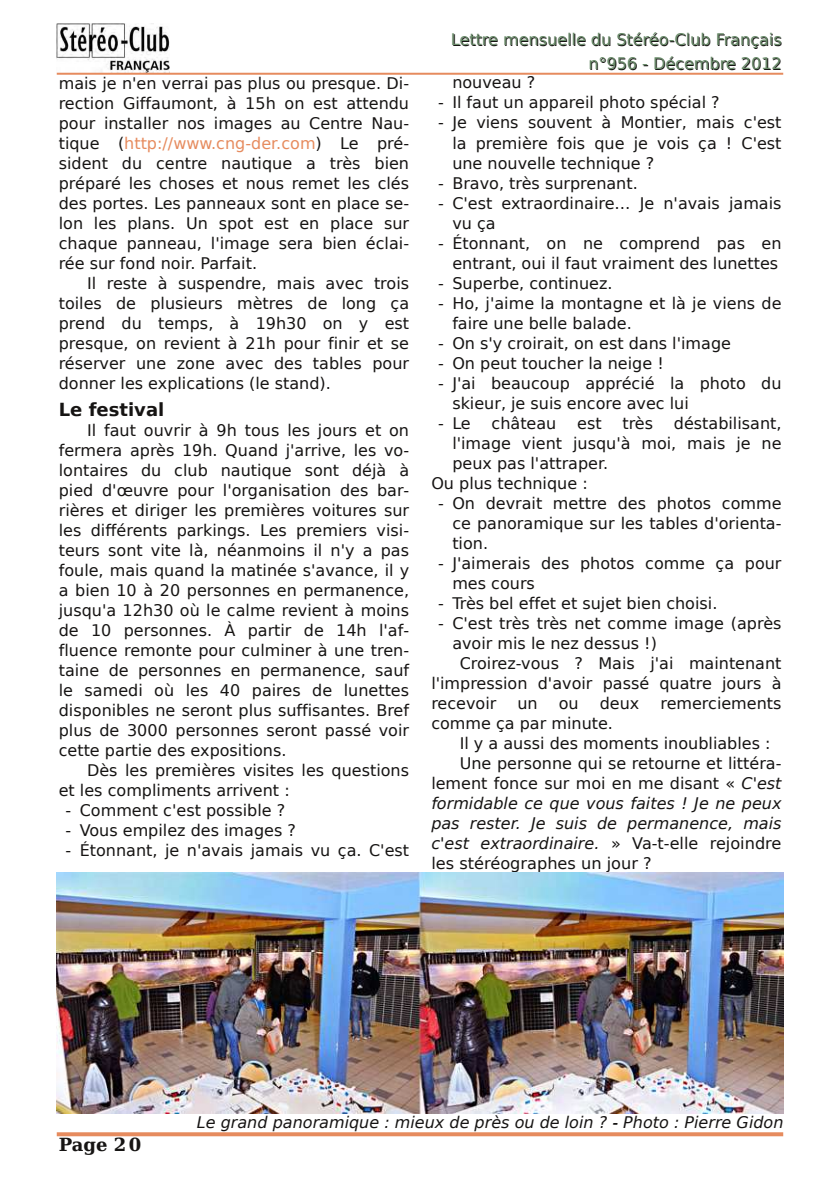
<style>
.page{position:relative;width:840px;height:1191px;background:#fff}
.page>*{position:absolute;margin:0;border:0;box-sizing:border-box;transform-origin:0 0}
.t1{font:700 18px "Bitstream Vera Sans";color:#161413}
.t2{font:700 18px "Bitstream Vera Serif";color:#161413}
.t3{font:16px/20px "Bitstream Vera Sans";color:#161413;text-align:justify}
.t4{font:italic 16px "Bitstream Vera Sans";color:#161413}
.s1{color:#e68b5e}
.s2{color:#698b69}
.s3{font-style:italic}
.s4{font-style:normal}
</style>
<div class="page">
<img style="left:56px;top:24px;width:113px;height:48px">
<hr style="left:57px;top:73px;width:725px;height:2px;background:#e68b5e">
<svg style="left:57px;top:1132px;width:725px;height:4px;background:#e79369"></svg>
<img style="left:57px;top:873px;width:725px;height:240px">
<p class="t3" style="left:59px;top:74px;width:352px">mais je n'en verrai pas plus ou presque. Di&shy;rection Giffaumont, à 15h on est attendu pour installer nos images au Centre Nau&shy;tique (<span class="s1">http://www.cng-der.com</span>) Le pré&shy;sident du centre nautique a très bien préparé les choses et nous remet les clés des portes. Les panneaux sont en place se&shy;lon les plans. Un spot est en place sur chaque panneau, l'image sera bien éclai&shy;rée sur fond noir. Parfait.</p>
<p class="t3" style="left:59px;top:274px;width:352px;text-indent:28px">Il reste à suspendre, mais avec trois toiles de plusieurs mètres de long ça prend du temps, à 19h30 on y est presque, on revient à 21h pour finir et se réserver une zone avec des tables pour donner les explications (le stand).</p>
<p class="t1" style="left:59px;top:402px;width:107px">Le festival</p>
<p class="t3" style="left:59px;top:421px;width:352px;text-indent:28px">Il faut ouvrir à 9h tous les jours et on fermera après 19h. Quand j'arrive, les vo&shy;lontaires du club nautique sont déjà à pied d'œuvre pour l'organisation des bar&shy;rières et diriger les premières voitures sur les différents parkings. Les premiers visi&shy;teurs sont vite là, néanmoins il n'y a pas foule, mais quand la matinée s'avance, il y a bien 10 à 20 personnes en permanence, jusqu'a 12h30 où le calme revient à moins de 10 personnes. À partir de 14h l'af&shy;fluence remonte pour culminer à une tren&shy;taine de personnes en permanence, sauf le samedi où les 40 paires de lunettes disponibles ne seront plus suffisantes. Bref plus de 3000 personnes seront passé voir cette partie des expositions.</p>
<p class="t3" style="left:59px;top:761px;width:351px;text-indent:28px">Dès les premières visites les questions et les compliments arrivent :</p>
<p class="t3" style="left:65px;top:801px;width:221px">- Comment c'est possible ?</p>
<p class="t3" style="left:65px;top:821px;width:232px">- Vous empilez des images ?</p>
<p class="t3" style="left:65px;top:841px;width:345px">- Étonnant, je n'avais jamais vu ça. C'est</p>
<p class="t3" style="left:451px;top:29px;width:332px;line-height:24px;text-align:right">Lettre mensue<span class="s2">ll</span>e du Stéréo-C<span class="s2">l</span>ub França<span class="s2">i</span>s n°956 - Décembre 2012</p>
<p class="t3" style="left:452px;top:74px;width:84px">nouveau ?</p>
<p class="t3" style="left:438px;top:94px;width:283px">- Il faut un appareil photo spécial ?</p>
<p class="t3" style="left:452px;top:114px;width:330px;text-indent:-14px">- Je viens souvent à Montier, mais c'est la première fois que je vois ça ! C'est une nouvelle technique ?</p>
<p class="t3" style="left:438px;top:174px;width:201px">- Bravo, très surprenant.</p>
<p class="t3" style="left:452px;top:194px;width:330px;text-indent:-14px">- C'est extraordinaire… Je n'avais jamais vu ça</p>
<p class="t3" style="left:438px;top:234px;width:345px;text-align:right">- Étonnant, on ne comprend pas en entrant, oui il faut vraiment des lunettes</p>
<p class="t3" style="left:438px;top:274px;width:176px">- Superbe, continuez.</p>
<p class="t3" style="left:452px;top:294px;width:330px;text-indent:-14px">- Ho, j'aime la montagne et là je viens de faire une belle balade.</p>
<p class="t3" style="left:438px;top:334px;width:294px">- On s'y croirait, on est dans l'image</p>
<p class="t3" style="left:438px;top:354px;width:227px">- On peut toucher la neige !</p>
<p class="t3" style="left:452px;top:374px;width:330px;text-indent:-14px">- J'ai beaucoup apprécié la photo du skieur, je suis encore avec lui</p>
<p class="t3" style="left:438px;top:414px;width:34px">- Le</p>
<p class="t3" style="left:491px;top:414px;width:66px">château</p>
<p class="t3" style="left:577px;top:414px;width:26px">est</p>
<p class="t3" style="left:622px;top:414px;width:32px">très</p>
<p class="t3" style="left:673px;top:414px;width:109px">déstabilisant,</p>
<p class="t3" style="left:452px;top:434px;width:330px">l'image vient jusqu'à moi, mais je ne</p>
<p class="t3" style="left:452px;top:454px;width:157px">peux pas l'attraper.</p>
<p class="t3" style="left:431px;top:474px;width:158px">Ou plus technique :</p>
<p class="t3" style="left:452px;top:494px;width:330px;text-indent:-14px">- On devrait mettre des photos comme ce panoramique sur les tables d'orienta&shy;tion.</p>
<p class="t3" style="left:452px;top:554px;width:330px;text-indent:-14px">- J'aimerais des photos comme ça pour mes cours</p>
<p class="t3" style="left:438px;top:594px;width:280px">- Très bel effet et sujet bien choisi.</p>
<p class="t3" style="left:438px;top:614px;width:345px">- C'est très très net comme image (après</p>
<p class="t3" style="left:452px;top:634px;width:206px">avoir mis le nez dessus !)</p>
<p class="t3" style="left:459px;top:654px;width:323px">Croirez-vous ? Mais j'ai maintenant</p>
<p class="t3" style="left:431px;top:674px;width:351px">l'impression d'avoir passé quatre jours à</p>
<p class="t3" style="left:431px;top:694px;width:66px">recevoir</p>
<p class="t3" style="left:517px;top:694px;width:22px">un</p>
<p class="t3" style="left:558px;top:694px;width:21px">ou</p>
<p class="t3" style="left:599px;top:694px;width:41px">deux</p>
<p class="t3" style="left:660px;top:694px;width:122px">remerciements</p>
<p class="t3" style="left:431px;top:714px;width:183px">comme ça par minute.</p>
<p class="t3" style="left:459px;top:734px;width:312px">Il y a aussi des moments inoubliables :</p>
<p class="t3" style="left:459px;top:754px;width:323px">Une personne qui se retourne et littéra-</p>
<p class="t3" style="left:431px;top:774px;width:351px">lement fonce sur moi en me disant « <span class="s3">C'est</span></p>
<p class="t4" style="left:431px;top:796px;width:351px">formidable ce que vous faites ! Je ne peux</p>
<p class="t4" style="left:431px;top:816px;width:351px">pas rester. Je suis de permanence, mais</p>
<p class="t4" style="left:431px;top:836px;width:351px">c'est extraordinaire. <span class="s4">» Va-t-elle rejoindre</span></p>
<p class="t3" style="left:431px;top:854px;width:222px">les stéréographes un jour ?</p>
<p class="t2" style="left:59px;top:1137px;width:84px">Page 2 0</p>
<p class="t4" style="left:197px;top:1114px;width:588px">Le grand panoramique : mieux de près ou de loin ? - Photo : Pierre Gidon</p>
</div>
